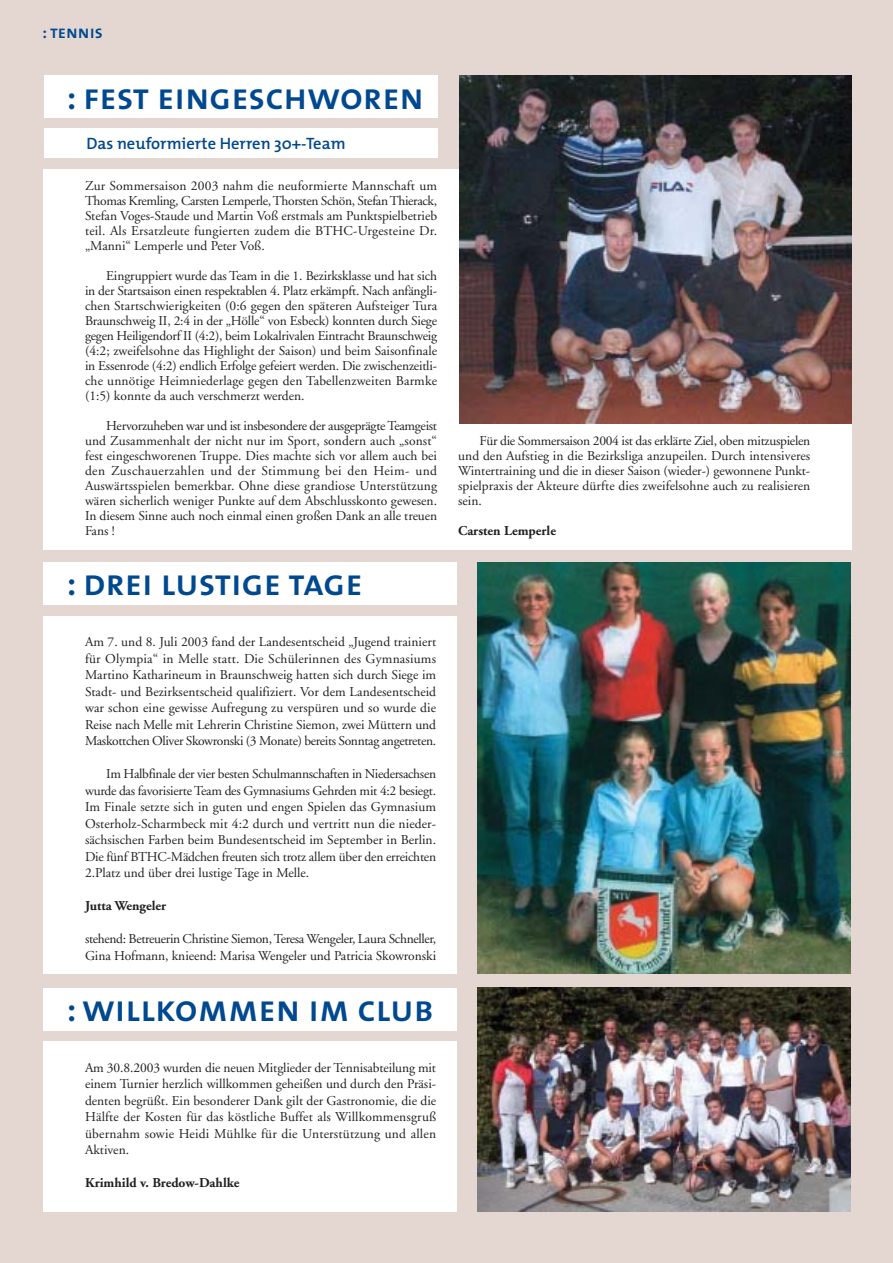
<style>
.page{position:relative;width:893px;height:1263px;background:#fff}
.page>*{position:absolute;margin:0;border:0;box-sizing:border-box;transform-origin:0 0}
.t1{font:37.5px "The Mix Semi Bold Caps";color:#00488f}
.t2{font:18px "The Mix Semi Bold Caps";letter-spacing:.005em;color:#00488f}
.t3{font:600 16.5px "The Mix";color:#00488f}
.t4{font:13.5px/15px "Adobe Garamond";letter-spacing:-.005em;color:#231f1f;text-align:justify}
.t5{font:13.5px/16.5px "Adobe Garamond";letter-spacing:-.025em;color:#231f1f}
.t6{font:700 13.5px "Adobe Garamond";color:#231f1f}
</style>
<div class="page">
<div style="left:0;top:0;width:892px;height:1263px;background:#e4d7d2"></div>
<div style="left:44px;top:169px;width:808px;height:381px;background:#fff"></div>
<div style="left:44px;top:129px;width:393px;height:29px;background:#fff"></div>
<div style="left:44px;top:76px;width:393px;height:42px;background:#fff"></div>
<img style="left:459px;top:76px;width:393px;height:348px">
<div style="left:44px;top:562px;width:413px;height:43px;background:#fff"></div>
<div style="left:44px;top:616px;width:413px;height:358px;background:#fff"></div>
<img style="left:477px;top:562px;width:373px;height:412px">
<div style="left:44px;top:988px;width:413px;height:43px;background:#fff"></div>
<div style="left:44px;top:1042px;width:413px;height:170px;background:#fff"></div>
<img style="left:477px;top:988px;width:373px;height:224px">
<h2 class="t2" style="left:43px;top:21px;width:62px">: tennis</h2>
<h1 class="t1" style="left:67px;top:74px;width:359px">: fest eingeschworen</h1>
<p class="t3" style="left:86px;top:138px;width:261px">Das neuformierte Herren 30+-Team</p>
<p class="t4" style="left:85px;top:179px;width:353px">Zur Sommersaison 2003 nahm die neuformierte Mannschaft um Thomas Kremling, Carsten Lemperle, Thorsten Schön, Stefan Thierack, Stefan Voges-Staude und Martin Voß erstmals am Punktspielbetrieb teil. Als Ersatzleute fungierten zudem die BTHC-Urgesteine Dr. „Manni“ Lemperle und Peter Voß.</p>
<p class="t4" style="left:85px;top:269px;width:353px;text-indent:21px">Eingruppiert wurde das Team in die 1. Bezirksklasse und hat sich in der Startsaison einen respektablen 4. Platz erkämpft. Nach anfängli&shy;chen Startschwierigkeiten (0:6 gegen den späteren Aufsteiger Tura Braunschweig II, 2:4 in der „Hölle“ von Esbeck) konnten durch Siege gegen Heiligendorf II (4:2), beim Lokalrivalen Eintracht Braunschweig (4:2; zweifelsohne das Highlight der Saison) und beim Saisonfinale in Essenrode (4:2) endlich Erfolge gefeiert werden. Die zwischenzeitli&shy;che unnötige Heimniederlage gegen den Tabellenzweiten Barmke (1:5) konnte da auch verschmerzt werden.</p>
<p class="t4" style="left:85px;top:419px;width:353px;text-indent:21px">Hervorzuheben war und ist insbesondere der ausgeprägte Teamgeist und Zusammenhalt der nicht nur im Sport, sondern auch „sonst“ fest eingeschworenen Truppe. Dies machte sich vor allem auch bei den Zuschauerzahlen und der Stimmung bei den Heim- und Auswärtsspielen bemerkbar. Ohne diese grandiose Unterstützung wären sicherlich weniger Punkte auf dem Abschlusskonto gewesen.<br>In diesem Sinne auch noch einmal einen großen Dank an alle treuen Fans !</p>
<h1 class="t1" style="left:67px;top:561px;width:297px">: drei lustige tage</h1>
<p class="t4" style="left:85px;top:635px;width:352px;line-height:16.5px">Am 7. und 8. Juli 2003 fand der Landesentscheid „Jugend trainiert für Olympia“ in Melle statt. Die Schülerinnen des Gymnasiums Martino Katharineum in Braunschweig hatten sich durch Siege im Stadt- und Bezirksentscheid qualifiziert. Vor dem Landesentscheid war schon eine gewisse Aufregung zu verspüren und so wurde die Reise nach Melle mit Lehrerin Christine Siemon, zwei Müttern und Maskottchen Oliver Skowronski (3 Monate) bereits Sonntag angetreten.</p>
<p class="t4" style="left:85px;top:767px;width:352px;line-height:16.5px;text-indent:21px">Im Halbfinale der vier besten Schulmannschaften in Niedersachsen wurde das favorisierte Team des Gymnasiums Gehrden mit 4:2 besiegt.<br>Im Finale setzte sich in guten und engen Spielen das Gymnasium Osterholz-Scharmbeck mit 4:2 durch und vertritt nun die nieder&shy;sächsischen Farben beim Bundesentscheid im September in Berlin.<br>Die fünf BTHC-Mädchen freuten sich trotz allem über den erreichten 2.Platz und über drei lustige Tage in Melle.</p>
<p class="t6" style="left:85px;top:901px;width:83px">Jutta Wengeler</p>
<p class="t5" style="left:85px;top:932px;width:353px">stehend: Betreuerin Christine Siemon, Teresa Wengeler, Laura Schneller,<br>Gina Hofmann, knieend: Marisa Wengeler und Patricia Skowronski</p>
<h1 class="t1" style="left:67px;top:986px;width:369px">: willkommen im club</h1>
<p class="t4" style="left:85px;top:1061px;width:352px;line-height:16.5px">Am 30.8.2003 wurden die neuen Mitglieder der Tennisabteilung mit einem Turnier herzlich willkommen geheißen und durch den Präsi&shy;denten begrüßt. Ein besonderer Dank gilt der Gastronomie, die die Hälfte der Kosten für das köstliche Buffet als Willkommensgruß übernahm sowie Heidi Mühlke für die Unterstützung und allen Aktiven.</p>
<p class="t6" style="left:85px;top:1178px;width:156px">Krimhild v. Bredow-Dahlke</p>
<p class="t4" style="left:458px;top:434px;width:353px;text-indent:21px">Für die Sommersaison 2004 ist das erklärte Ziel, oben mitzuspielen und den Aufstieg in die Bezirksliga anzupeilen. Durch intensiveres Wintertraining und die in dieser Saison (wieder-) gewonnene Punkt&shy;spielpraxis der Akteure dürfte dies zweifelsohne auch zu realisieren sein.</p>
<p class="t6" style="left:458px;top:525px;width:99px">Carsten Lemperle</p>
</div>
